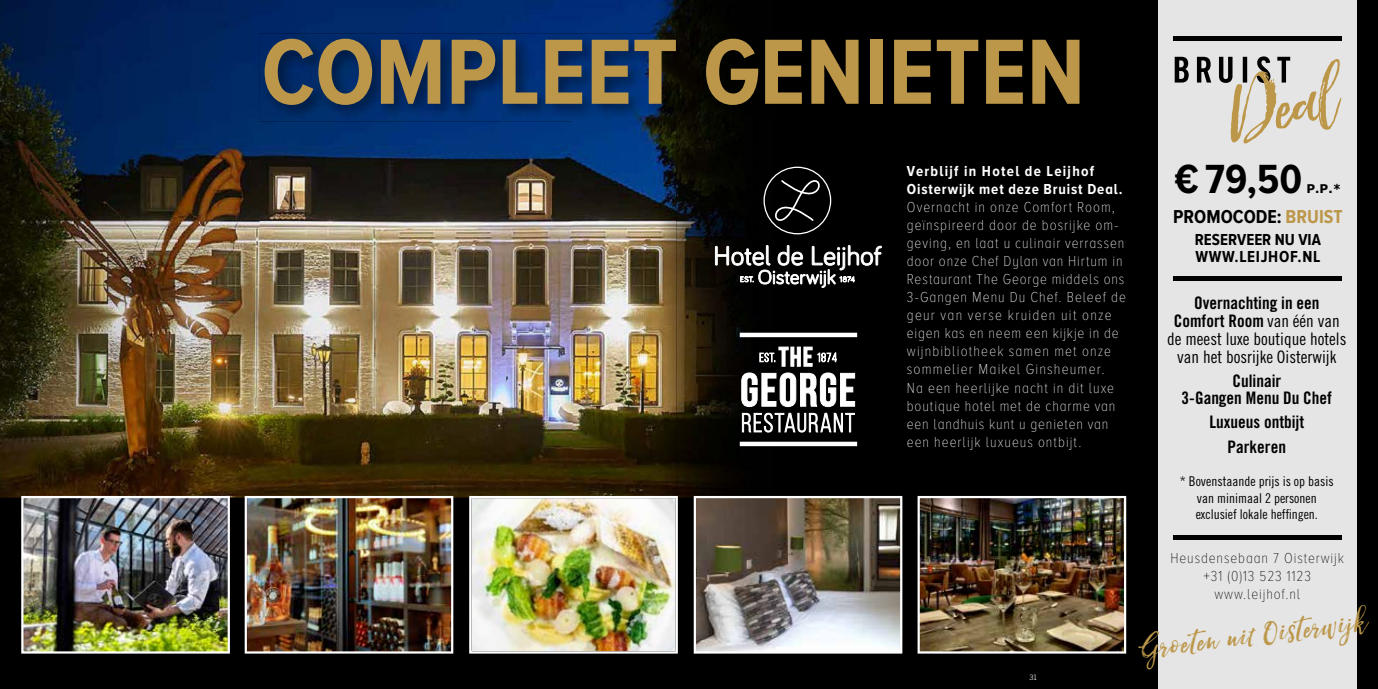
<style>
.page{position:relative;width:1378px;height:689px;background:#fff}
.page>*{position:absolute;margin:0;border:0;box-sizing:border-box;transform-origin:0 0}
.t1{font:italic 100.35px "Hello Sunshine";color:#bc974a}
.t2{font:700 96px "Proxima Nova A Cond";color:#bc974a}
.t3{font:700 42.15px "Proxima Nova A Cond";color:#000}
.t4{font:italic 41.25px "Hello Sunshine";color:#bc974a}
.t5{font:700 19.35px "Proxima Nova A Cond";color:#000}
.t6{font:17.25px/18px "Trade Gothic LT Std Bd Cn 20";color:#000;text-align:center}
.t7{font:17.25px/18px "Trade Gothic LT Std Cn 18";color:#000;text-align:center}
.t8{font:700 16.5px/16.5px "Proxima Nova A Cond";color:#000}
.t9{font:100 15px/18px "Proxima Nova A Cond";letter-spacing:.065em;color:#fff}
.t10{font:100 15px/18px "Proxima Nova A Cond";letter-spacing:.06em;color:#000;text-align:center}
.t11{font:700 15px/18px "Proxima Nova A Cond";letter-spacing:.07em;color:#fff}
.t12{font:13.5px/16.5px "Trade Gothic LT Std Cn 18";color:#000;text-align:center}
.t13{font:700 12px "Verdana";color:#000}
.t14{font:300 7.5px "Trade Gothic LT Std";color:#fff}
.s1{color:#bc974a}
.s2{font-family:"Trade Gothic LT Std Cn 18"}
</style>
<div class="page">
<div style="left:0;top:0;width:689px;height:689px;background:#000"></div>
<img style="left:0;top:0;width:260px;height:398px">
<img style="left:259px;top:0;width:417px;height:50px">
<img style="left:259px;top:99px;width:313px;height:299px">
<img style="left:572px;top:121px;width:104px;height:375px">
<img style="left:0;top:398px;width:573px;height:99px">
<img style="left:260px;top:33px;width:416px;height:88px">
<img style="left:265px;top:39px;width:411px;height:66px">
<img style="left:248px;top:499px;width:202px;height:151px">
<div style="left:245px;top:496px;width:208px;height:157px;border:2px solid #fff"></div>
<img style="left:24px;top:499px;width:203px;height:151px">
<div style="left:21px;top:496px;width:209px;height:157px;border:2px solid #fff"></div>
<div style="left:676px;top:0;width:702px;height:689px;background:#000"></div>
<div style="left:1158px;top:0;width:198px;height:689px;background:#e5e5e5"></div>
<img style="left:676px;top:0;width:97px;height:497px">
<div style="left:1173px;top:36px;width:169px;height:5px;background:#000"></div>
<hr style="left:1173px;top:535px;width:169px;height:4px;background:#000">
<div style="left:1173px;top:276px;width:169px;height:5px;background:#000"></div>
<svg style="left:1174px;top:56px;width:116px;height:27px"></svg>
<img style="left:469px;top:496px;width:209px;height:157px">
<img style="left:697px;top:499px;width:202px;height:151px">
<div style="left:694px;top:496px;width:208px;height:157px;border:2px solid #fff"></div>
<img style="left:920px;top:499px;width:203px;height:151px">
<div style="left:917px;top:496px;width:209px;height:157px;border:2px solid #fff"></div>
<div style="left:763px;top:167px;width:68px;height:67px;border:1px solid #fff;border-radius:50%"></div>
<svg style="left:772px;top:177px;width:52px;height:49px"></svg>
<svg style="left:715px;top:245px;width:166px;height:42px"></svg>
<svg style="left:742px;top:413px;width:113px;height:19px"></svg>
<hr style="left:740px;top:333px;width:117px;height:4px;background:#fff">
<hr style="left:740px;top:442px;width:117px;height:4px;background:#fff">
<svg style="left:741px;top:347px;width:114px;height:60px"></svg>
<h2 class="t2" style="left:261px;top:19px;width:825px">COMPLEET GENIETEN</h2>
<p class="t11" style="left:907px;top:162px;width:217px">Verblijf in Hotel de Leijhof<br>Oisterwijk met deze Bruist Deal.</p>
<p class="t9" style="left:907px;top:198px;width:220px">Overnacht in onze Comfort Room, geïnspireerd door de bosrijke om&shy;geving, en laat u culinair verrassen door onze Chef Dylan van Hirtum in<br>Restaurant The George middels ons<br>3-Gangen Menu Du Chef. Beleef de geur van verse kruiden uit onze eigen kas en neem een kijkje in de wijnbibliotheek samen met onze sommelier Maikel Ginsheumer.<br>Na een heerlijke nacht in dit luxe boutique hotel met de charme van een landhuis kunt u genieten van een heerlijk luxueus ontbijt.</p>
<h1 class="t1" style="left:1214px;top:60px;width:112px;rotate:-11deg">Deal</h1>
<h3 class="t3" style="left:1174px;top:155px;width:129px">€ 79,50</h3>
<p class="t13" style="left:1306px;top:180px;width:36px">P.P.*</p>
<p class="t5" style="left:1173px;top:205px;width:171px">PROMOCODE: <span class="s1">BRUIST</span></p>
<p class="t8" style="left:1194px;top:231px;width:128px">RESERVEER NU VIA<br>WWW.LEIJHOF.NL</p>
<p class="t6" style="left:1174px;top:294px;width:167px">Overnachting in een<br>Comfort Room <span class="s2">van één van</span></p>
<p class="t7" style="left:1167px;top:330px;width:181px">de meest luxe boutique hotels van het bosrijke Oisterwijk</p>
<p class="t6" style="left:1181px;top:372px;width:152px;line-height:16.5px">Culinair<br>3-Gangen Menu Du Chef</p>
<p class="t6" style="left:1209px;top:408px;width:96px;line-height:25.5px">Luxueus ontbijt<br>Parkeren</p>
<p class="t12" style="left:1180px;top:473px;width:155px">* Bovenstaande prijs is op basis van minimaal 2 personen exclusief lokale heffingen.</p>
<p class="t14" style="left:1029px;top:672px;width:9px">31</p>
<p class="t10" style="left:1170px;top:548px;width:175px">Heusdensebaan 7 Oisterwijk +31 (0)13 523 1123 www.leijhof.nl</p>
<h3 class="t4" style="left:1135px;top:625px;width:231px;rotate:-7deg">Groeten uit Oisterwijk</h3>
</div>
